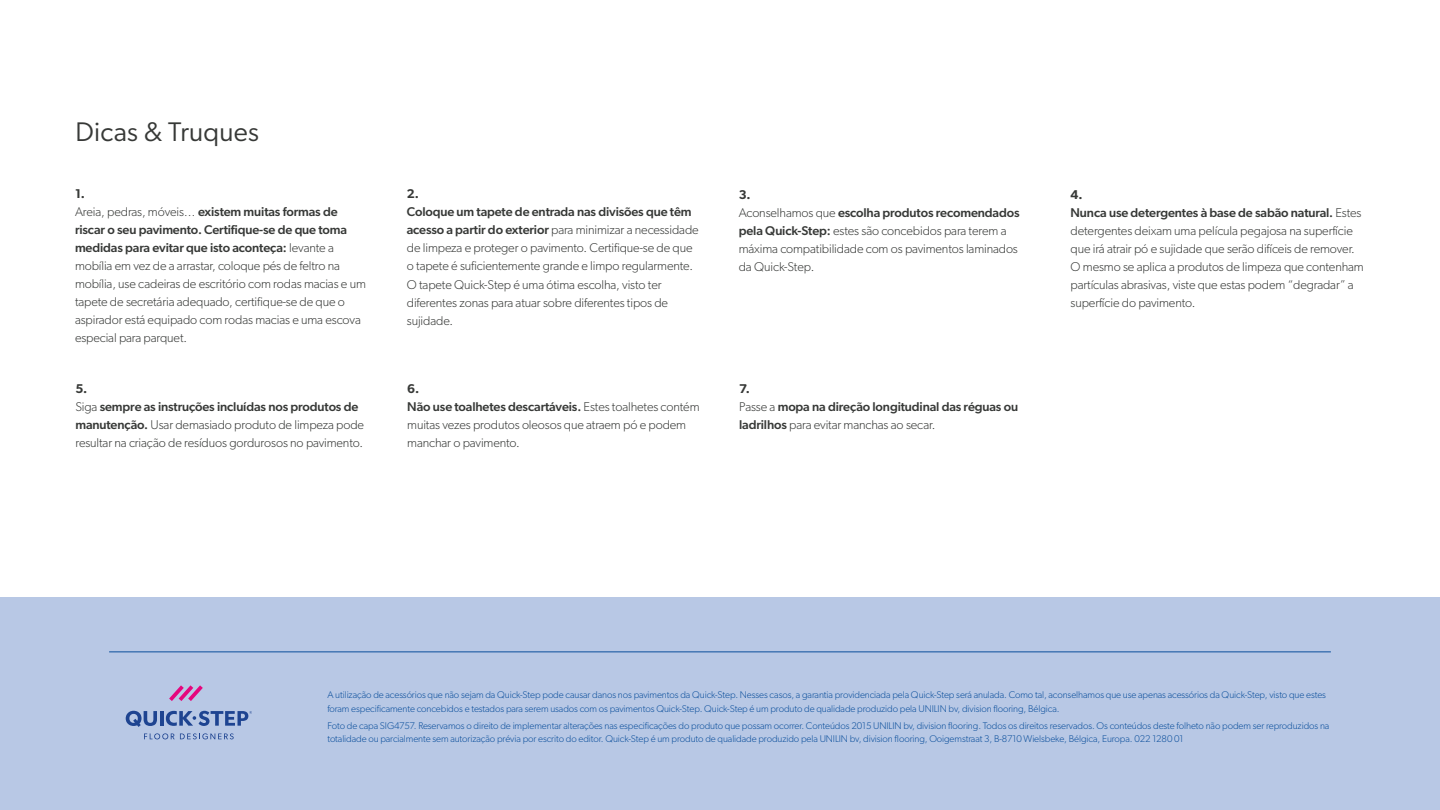
<style>
.page{position:relative;width:1440px;height:810px;background:#fff}
.page>*{position:absolute;margin:0;border:0;box-sizing:border-box;transform-origin:0 0}
.t1{font:27px "Gibson";letter-spacing:.01em;color:#373937}
.t2{font:300 12.75px/18px "Gibson";letter-spacing:-.01em;color:#373937}
.t3{font:500 12.75px/18px "Gibson";letter-spacing:-.01em;color:#373937}
.t4{font:600 12.75px "Gibson";color:#373937}
.t5{font:300 9.75px/13.5px "Gibson";letter-spacing:-.01em;color:#0b4f9c}
.s1{font-weight:600}
.s2{font-weight:500}
.s3{font-weight:300}
</style>
<div class="page">
<div style="left:0;top:597px;width:1440px;height:213px;background:#b8c8e5"></div>
<hr style="left:109px;top:651px;width:1222px;height:1px;background:#0b4f9c">
<svg style="left:144px;top:733px;width:90px;height:6px"></svg>
<svg style="left:169px;top:685px;width:34px;height:16px"></svg>
<svg style="left:126px;top:711px;width:31px;height:16px"></svg>
<hr style="left:160px;top:711px;width:4px;height:15px;background:#1e4491">
<svg style="left:166px;top:711px;width:86px;height:15px"></svg>
<h1 class="t1" style="left:75px;top:115px;width:185px">Dicas &amp; Truques</h1>
<p class="t2" style="left:75px;top:185px;width:293px"><span class="s1">1.<br></span>Areia, pedras, móveis… <span class="s2">existem muitas formas de riscar o seu pavimento. Certifique-se de que toma medidas para evitar que isto aconteça:</span> levante a mobília em vez de a arrastar, coloque pés de feltro na mobília, use cadeiras de escritório com rodas macias e um tapete de secretária adequado, certifique-se de que o aspirador está equipado com rodas macias e uma escova especial para parquet.</p>
<p class="t4" style="left:407px;top:186px;width:14px">2.</p>
<p class="t2" style="left:407px;top:203px;width:293px"><span class="s2">Coloque um tapete de entrada nas divisões que têm acesso a partir do exterior</span> para minimizar a necessidade de limpeza e proteger o pavimento. Certifique-se de que o tapete é suficientemente grande e limpo regularmente.<br>O tapete Quick-Step é uma ótima escolha, visto ter diferentes zonas para atuar sobre diferentes tipos de sujidade.</p>
<p class="t2" style="left:739px;top:185px;width:282px"><span class="s1">3.<br></span>Aconselhamos que <span class="s2">escolha produtos recomendados pela Quick-Step:</span> estes são concebidos para terem a máxima compatibilidade com os pavimentos laminados da Quick-Step.</p>
<p class="t2" style="left:1071px;top:185px;width:295px"><span class="s1">4.<br></span><span class="s2">Nunca use detergentes à base de sabão natural.</span> Estes detergentes deixam uma película pegajosa na superfície que irá atrair pó e sujidade que serão difíceis de remover.<br>O mesmo se aplica a produtos de limpeza que contenham partículas abrasivas, viste que estas podem “degradar” a superfície do pavimento.</p>
<p class="t2" style="left:75px;top:379px;width:290px"><span class="s1">5.<br></span>Siga <span class="s2">sempre as instruções incluídas nos produtos de manutenção.</span> Usar demasiado produto de limpeza pode resultar na criação de resíduos gordurosos no pavimento.</p>
<p class="t2" style="left:407px;top:379px;width:294px"><span class="s1">6.<br></span><span class="s2">Não use toalhetes descartáveis.</span> Estes toalhetes contém muitas vezes produtos oleosos que atraem pó e podem manchar o pavimento.</p>
<p class="t3" style="left:739px;top:379px;width:281px"><span class="s1">7.<br></span><span class="s3">Passe a</span> mopa na direção longitudinal das réguas ou ladrilhos <span class="s3">para evitar manchas ao secar.</span></p>
<p class="t5" style="left:327px;top:688px;width:1000px">A utilização de acessórios que não sejam da Quick-Step pode causar danos nos pavimentos da Quick-Step. Nesses casos, a garantia providenciada pela Quick-Step será anulada. Como tal, aconselhamos que use apenas acessórios da Quick-Step, visto que estes foram especificamente concebidos e testados para serem usados com os pavimentos Quick-Step. Quick-Step é um produto de qualidade produzido pela UNILIN bv, division flooring, Bélgica.</p>
<p class="t5" style="left:327px;top:719px;width:1004px">Foto de capa SIG4757. Reservamos o direito de implementar alterações nas especificações do produto que possam ocorrer. Conteúdos 2015 UNILIN bv, division flooring. Todos os direitos reservados. Os conteúdos deste folheto não podem ser reproduzidos na totalidade ou parcialmente sem autorização prévia por escrito do editor. Quick-Step é um produto de qualidade produzido pela UNILIN bv, division flooring, Ooigemstraat 3, B-8710 Wielsbeke, Bélgica, Europa. 022 1280 01</p>
</div>
